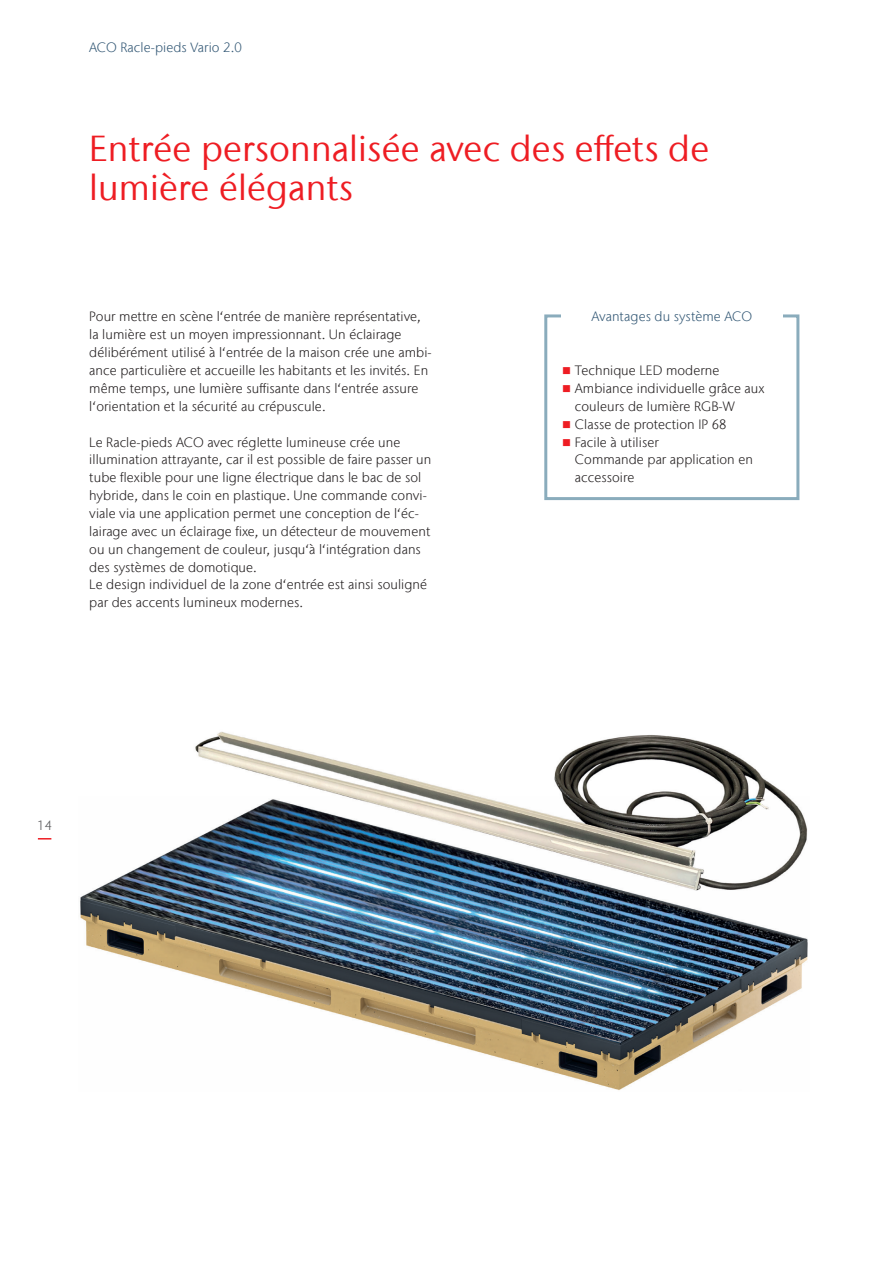
<style>
.page{position:relative;width:893px;height:1263px;background:#fff}
.page>*{position:absolute;margin:0;border:0;box-sizing:border-box;transform-origin:0 0}
.Heading{font:36px/39.6px "Stone Sans IIITC Com";letter-spacing:.005em;color:#ee1d23}
.Body_copy{font:300 13.5px/17.9px "Stone Sans IIITC Com";letter-spacing:.005em;color:#231f20}
.Rubrication{font:300 13.5px "Stone Sans IIITC Com";letter-spacing:.005em;color:#335875}
.Info_box_title{font:300 13.5px "Stone Sans IIITC Com";letter-spacing:.005em;color:#335875}
.t1{font:300 13.5px "Stone Sans IIITC Com";color:#57585a}
.s1{color:#ee1d23}
</style>
<div class="page">
<img style="left:80px;top:731px;width:728px;height:360px">
<svg style="left:38px;top:838px;width:13px;height:1px"></svg>
<div style="left:544px;top:314px;width:255px;height:186px;border:3px solid #8aacbc"></div>
<div style="left:561px;top:299px;width:221px;height:34px;background:#fff"></div>
<p class="Rubrication" style="left:89px;top:38px;width:154px">ACO Racle-pieds Vario 2.0</p>
<p class="Heading" style="left:89px;top:128px;width:622px">Entrée personnalisée avec des effets de lumière élégants</p>
<p class="Body_copy" style="left:89px;top:308px;width:344px">Pour mettre en scène l‘entrée de manière représentative, la lumière est un moyen impressionnant. Un éclairage délibérément utilisé à l‘entrée de la maison crée une ambi&shy;ance particulière et accueille les habitants et les invités. En même temps, une lumière suffisante dans l‘entrée assure l‘orientation et la sécurité au crépuscule.</p>
<p class="Body_copy" style="left:89px;top:433px;width:343px">Le Racle-pieds ACO avec réglette lumineuse crée une illumination attrayante, car il est possible de faire passer un tube flexible pour une ligne électrique dans le bac de sol hybride, dans le coin en plastique. Une commande convi&shy;viale via une application permet une conception de l‘éc&shy;lairage avec un éclairage fixe, un détecteur de mouvement ou un changement de couleur, jusqu‘à l‘intégration dans des systèmes de domotique.<br>Le design individuel de la zone d‘entrée est ainsi souligné par des accents lumineux modernes.</p>
<p class="Info_box_title" style="left:591px;top:308px;width:162px">Avantages du système ACO</p>
<p class="Body_copy" style="left:562px;top:361px;width:159px"><span class="s1">■</span> Technique LED moderne</p>
<p class="Body_copy" style="left:575px;top:379px;width:191px;text-indent:-13px"><span class="s1">■</span> Ambiance individuelle grâce aux couleurs de lumière RGB-W</p>
<p class="Body_copy" style="left:562px;top:415px;width:166px"><span class="s1">■</span> Classe de protection IP 68</p>
<p class="Body_copy" style="left:575px;top:433px;width:180px;text-indent:-13px"><span class="s1">■</span> Facile à utiliser<br>Commande par application en accessoire</p>
<p class="t1" style="left:37px;top:816px;width:16px">14</p>
</div>
